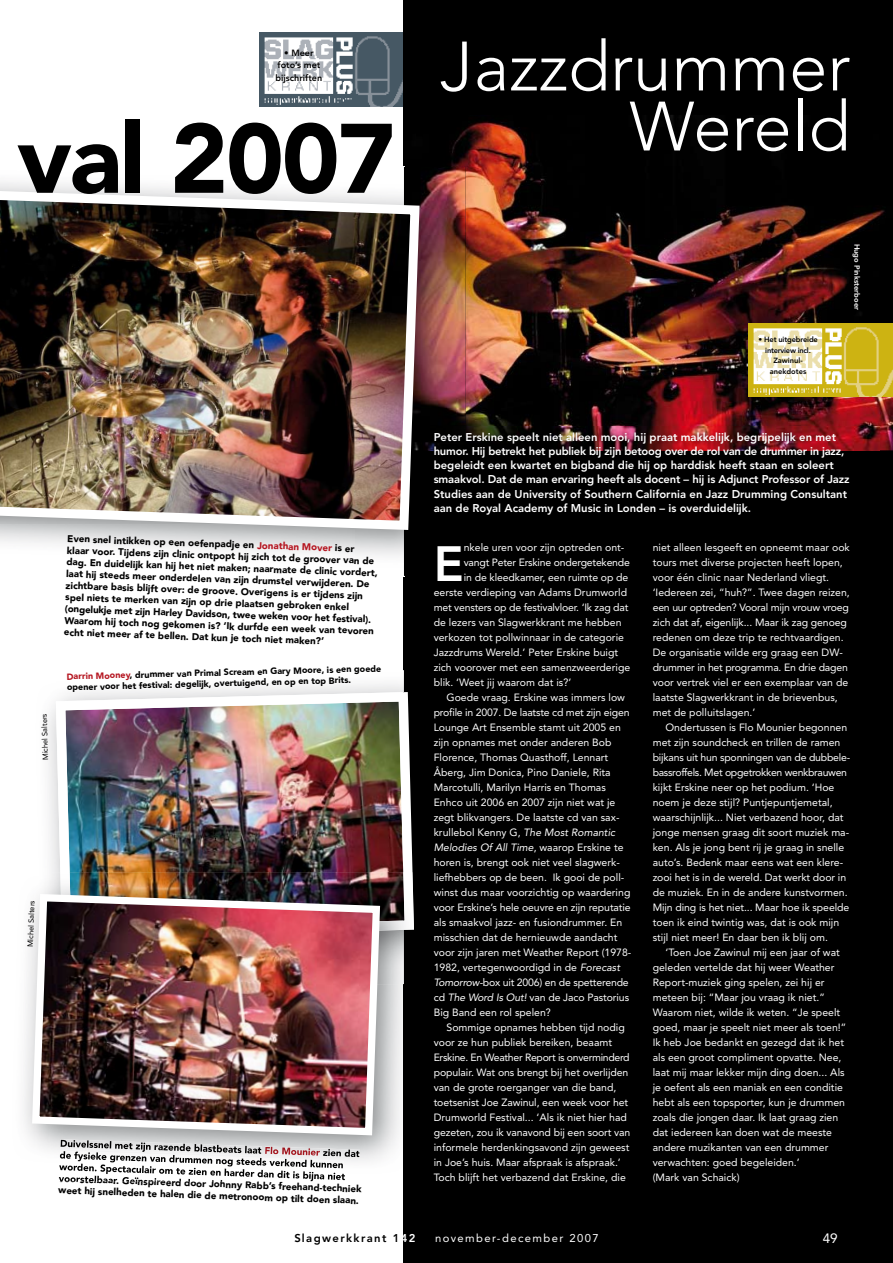
<style>
.page{position:relative;width:893px;height:1263px;background:#fff}
.page>*{position:absolute;margin:0;border:0;box-sizing:border-box;transform-origin:0 0}
.t1{font:900 97.5px "Avenir LT Std";letter-spacing:-.02em;color:#000}
.t2{font:300 69px/60px "Avenir LT Std";color:#fff;text-align:right}
.t3{font:800 49.05px "Avenir LT Std";color:#fff}
.t4{font:13.5px "Avenir LT Std";color:#fff}
.t5{font:800 11.25px/14.2px "Avenir LT Std";color:#fff}
.t6{font:11.25px "Avenir LT Std";letter-spacing:.125em;color:#fff}
.t7{font:800 11.25px "Avenir LT Std";letter-spacing:.125em;color:#000}
.t8{font:10.5px/15px "Avenir LT Std";color:#fff}
.t9{font:10.5px "Avenir LT Std";letter-spacing:-.02em;color:#fff}
.t10{font:10.5px "Avenir LT Std";letter-spacing:-.03em;color:#fff}
.t11{font:italic 10.5px "Avenir LT Std";color:#fff}
.t12{font:900 9.75px/11.7px "Avenir LT Std";color:#000}
.t13{font:900 9px/10.4px "Avenir LT Std";color:#000}
.t14{font:800 9px/12.8px "Avenir LT Std";color:#000;text-align:center}
.t15{font:800 7.5px/10.5px "Avenir LT Std";letter-spacing:-.02em;color:#000;text-align:center}
.t16{font:7.5px "Avenir LT Std";color:#000}
.t17{font:800 7.5px "Avenir LT Std";color:#fff}
.s1{color:#b51621}
.s2{font-style:italic}
.s3{font-style:normal}
.s4{color:#fff}
</style>
<div class="page">
<img style="left:259px;top:33px;width:145px;height:73px">
<div style="left:404px;top:0;width:489px;height:1263px;background:#000"></div>
<img style="left:404px;top:115px;width:489px;height:335px">
<img style="left:748px;top:323px;width:145px;height:74px">
<img style="left:0;top:182px;width:405px;height:394px">
<img style="left:404px;top:167px;width:62px;height:283px">
<img style="left:0;top:184px;width:424px;height:351px">
<img style="left:56px;top:692px;width:357px;height:180px">
<img style="left:24px;top:872px;width:380px;height:310px">
<img style="left:60px;top:872px;width:354px;height:67px">
<img style="left:60px;top:1139px;width:202px;height:12px">
<img style="left:265px;top:1146px;width:55px;height:5px">
<img style="left:320px;top:1148px;width:40px;height:9px">
<img style="left:60px;top:1151px;width:284px;height:12px">
<img style="left:59px;top:1163px;width:286px;height:19px">
<img style="left:59px;top:1174px;width:213px;height:8px">
<img style="left:28px;top:890px;width:356px;height:249px">
<img style="left:428px;top:427px;width:451px;height:24px">
<p class="t14" style="left:276px;top:46px;width:48px">• Meer foto’s met bijschriften</p>
<h1 class="t1" style="left:17px;top:100px;width:380px">val 2007</h1>
<h2 class="t2" style="left:440px;top:37px;width:412px">Jazzdrummer<br>Wereld</h2>
<p class="t15" style="left:758px;top:335px;width:61px">• Het uitgebreide interview incl.<br>Zawinul&shy;anekdotes</p>
<p class="t17" style="left:862px;top:244px;width:68px;rotate:90deg">Hugo Pinksterboer</p>
<p class="t5" style="left:434px;top:430px;width:417px">Peter Erskine speelt niet alleen mooi, hij praat makkelijk, begrijpelijk en met humor. Hij betrekt het publiek bij zijn betoog over de rol van de drummer in jazz, begeleidt een kwartet en bigband die hij op harddisk heeft staan en soleert smaakvol. Dat de man ervaring heeft als docent – hij is Adjunct Professor of Jazz Studies aan de University of Southern California en Jazz Drumming Consultant aan de Royal Academy of Music in Londen – is overduidelijk.</p>
<p class="t16" style="left:41px;top:760px;width:48px;rotate:-92deg">Michel Salters</p>
<p class="t16" style="left:26px;top:947px;width:48px;rotate:-88deg">Michel Salters</p>
<p class="t12" style="left:68px;top:533px;width:313px;rotate:2deg">Even snel intikken op een oefenpadje en <span class="s1">Jonathan Mover</span> is er klaar voor. Tijdens zijn clinic ontpopt hij zich tot de groover van de dag. En duidelijk kan hij het niet maken; naarmate de clinic vordert, laat hij steeds meer onderdelen van zijn drumstel verwijderen. De zichtbare basis blijft over: de groove. Overigens is er tijdens zijn spel niets te merken van zijn op drie plaatsen gebroken enkel (ongelukje met zijn Harley Davidson, twee weken voor het festival).<br>Waarom hij toch nog gekomen is? ‘Ik durfde een week van tevoren echt niet meer af te bellen. Dat kun je toch niet maken?’</p>
<h3 class="t3" style="left:434px;top:535px;width:31px">E</h3>
<p class="t8" style="left:464px;top:540px;width:162px">nkele uren voor zijn optreden ont-</p>
<p class="t9" style="left:464px;top:556px;width:168px">vangt Peter Erskine ondergetekende</p>
<p class="t8" style="left:464px;top:570px;width:166px">in de kleedkamer, een ruimte op de</p>
<p class="t8" style="left:434px;top:585px;width:195px">eerste verdieping van Adams Drumworld</p>
<p class="t9" style="left:434px;top:601px;width:196px">met vensters op de festivalvloer. ‘Ik zag dat</p>
<p class="t8" style="left:434px;top:615px;width:189px">de lezers van Slagwerkkrant me hebben</p>
<p class="t8" style="left:434px;top:630px;width:192px">verkozen tot pollwinnaar in de categorie</p>
<p class="t8" style="left:434px;top:645px;width:186px">Jazzdrums Wereld.’ Peter Erskine buigt</p>
<p class="t8" style="left:434px;top:660px;width:198px">zich voorover met een samenzweerderige</p>
<p class="t8" style="left:434px;top:675px;width:139px">blik. ‘Weet jij waarom dat is?’</p>
<p class="t8" style="left:446px;top:690px;width:180px">Goede vraag. Erskine was immers low</p>
<p class="t9" style="left:434px;top:706px;width:197px">profile in 2007. De laatste cd met zijn eigen</p>
<p class="t8" style="left:434px;top:720px;width:189px">Lounge Art Ensemble stamt uit 2005 en</p>
<p class="t8" style="left:434px;top:735px;width:179px">zijn opnames met onder anderen Bob</p>
<p class="t8" style="left:434px;top:750px;width:176px">Florence, Thomas Quasthoff, Lennart</p>
<p class="t8" style="left:434px;top:765px;width:179px">Åberg, Jim Donica, Pino Daniele, Rita</p>
<p class="t8" style="left:434px;top:780px;width:174px">Marcotulli, Marilyn Harris en Thomas</p>
<p class="t8" style="left:434px;top:795px;width:183px">Enhco uit 2006 en 2007 zijn niet wat je</p>
<p class="t8" style="left:434px;top:810px;width:187px">zegt blikvangers. De laatste cd van sax-</p>
<p class="t8" style="left:434px;top:825px;width:183px">krullebol Kenny G, <span class="s2">The Most Romantic</span></p>
<p class="t11" style="left:434px;top:841px;width:191px">Melodies Of All Time<span class="s3">, waarop Erskine te</span></p>
<p class="t8" style="left:434px;top:855px;width:188px">horen is, brengt ook niet veel slagwerk-</p>
<p class="t8" style="left:434px;top:870px;width:192px">liefhebbers op de been. Ik gooi de poll-</p>
<p class="t8" style="left:434px;top:885px;width:198px">winst dus maar voorzichtig op waardering</p>
<p class="t8" style="left:434px;top:900px;width:199px">voor Erskine’s hele oeuvre en zijn reputatie</p>
<p class="t8" style="left:434px;top:915px;width:190px">als smaakvol jazz- en fusiondrummer. En</p>
<p class="t8" style="left:434px;top:930px;width:185px">misschien dat de hernieuwde aandacht</p>
<p class="t8" style="left:434px;top:945px;width:199px">voor zijn jaren met Weather Report (1978-</p>
<p class="t8" style="left:434px;top:960px;width:188px">1982, vertegenwoordigd in de <span class="s2">Forecast</span></p>
<p class="t9" style="left:434px;top:976px;width:196px"><span class="s2">Tomorrow-</span>box uit 2006) en de spetterende</p>
<p class="t8" style="left:434px;top:990px;width:197px">cd <span class="s2">The Word Is Out!</span> van de Jaco Pastorius</p>
<p class="t8" style="left:434px;top:1005px;width:119px">Big Band een rol spelen?</p>
<p class="t8" style="left:446px;top:1020px;width:180px">Sommige opnames hebben tijd nodig</p>
<p class="t8" style="left:434px;top:1035px;width:180px">voor ze hun publiek bereiken, beaamt</p>
<p class="t10" style="left:434px;top:1051px;width:197px">Erskine. En Weather Report is onverminderd</p>
<p class="t8" style="left:434px;top:1065px;width:196px">populair. Wat ons brengt bij het overlijden</p>
<p class="t8" style="left:434px;top:1080px;width:184px">van de grote roerganger van die band,</p>
<p class="t8" style="left:434px;top:1095px;width:196px">toetsenist Joe Zawinul, een week voor het</p>
<p class="t8" style="left:434px;top:1110px;width:195px">Drumworld Festival... ‘Als ik niet hier had</p>
<p class="t8" style="left:434px;top:1125px;width:198px">gezeten, zou ik vanavond bij een soort van</p>
<p class="t8" style="left:434px;top:1140px;width:197px">informele herdenkingsavond zijn geweest</p>
<p class="t8" style="left:434px;top:1155px;width:189px">in Joe’s huis. Maar afspraak is afspraak.’</p>
<p class="t8" style="left:434px;top:1170px;width:194px">Toch blijft het verbazend dat Erskine, die</p>
<p class="t13" style="left:66px;top:673px;width:316px;rotate:-2deg"><sup>Darrin</sup> <span class="s1">Mooney</span>, drummer van Primal Scream en Gary Moore, is een goede opener voor het festival: degelijk, overtuigend, en op en top Brits.</p>
<p class="t12" style="left:59px;top:1172px;width:304px;rotate:2deg">voorstelbaar. Geïnspireerd door Johnny Rabb’s freehand-techniek weet hij snelheden te halen die de metronoom op tilt doen slaan.</p>
<p class="t8" style="left:653px;top:540px;width:199px">niet alleen lesgeeft en opneemt maar ook tours met diverse projecten heeft lopen, voor één clinic naar Nederland vliegt. ‘Iedereen zei, “huh?”. Twee dagen reizen, een uur optreden? Vooral mijn vrouw vroeg zich dat af, eigenlijk... Maar ik zag genoeg redenen om deze trip te rechtvaardigen.<br>De organisatie wilde erg graag een DW&shy;drummer in het programma. En drie dagen voor vertrek viel er een exemplaar van de laatste Slagwerkkrant in de brievenbus, met de polluitslagen.’</p>
<p class="t8" style="left:653px;top:720px;width:199px;text-indent:13px">Ondertussen is Flo Mounier begonnen met zijn soundcheck en trillen de ramen bijkans uit hun sponningen van de dubbele&shy;bassroffels. Met opgetrokken wenkbrauwen kijkt Erskine neer op het podium. ‘Hoe noem je deze stijl? Puntjepuntjemetal, waarschijnlijk... Niet verbazend hoor, dat jonge mensen graag dit soort muziek ma&shy;ken. Als je jong bent rij je graag in snelle auto’s. Bedenk maar eens wat een klere&shy;zooi het is in de wereld. Dat werkt door in de muziek. En in de andere kunstvormen.<br>Mijn ding is het niet... Maar hoe ik speelde toen ik eind twintig was, dat is ook mijn stijl niet meer! En daar ben ik blij om.</p>
<p class="t8" style="left:653px;top:945px;width:195px;text-indent:13px">‘Toen Joe Zawinul mij een jaar of wat geleden vertelde dat hij weer Weather Report-muziek ging spelen, zei hij er meteen bij: “Maar jou vraag ik niet.” Waarom niet, wilde ik weten. “Je speelt goed, maar je speelt niet meer als toen!” Ik heb Joe bedankt en gezegd dat ik het als een groot compliment opvatte. Nee, laat mij maar lekker mijn ding doen... Als je oefent als een maniak en een conditie hebt als een topsporter, kun je drummen zoals die jongen daar. Ik laat graag zien dat iedereen kan doen wat de meeste andere muzikanten van een drummer verwachten: goed begeleiden.’<br>(Mark van Schaick)</p>
<p class="t7" style="left:294px;top:1231px;width:123px">Slagwerkkrant 1<span class="s4">42</span></p>
<p class="t6" style="left:435px;top:1231px;width:165px">november-december 2007</p>
<p class="t4" style="left:823px;top:1231px;width:17px">49</p>
</div>
